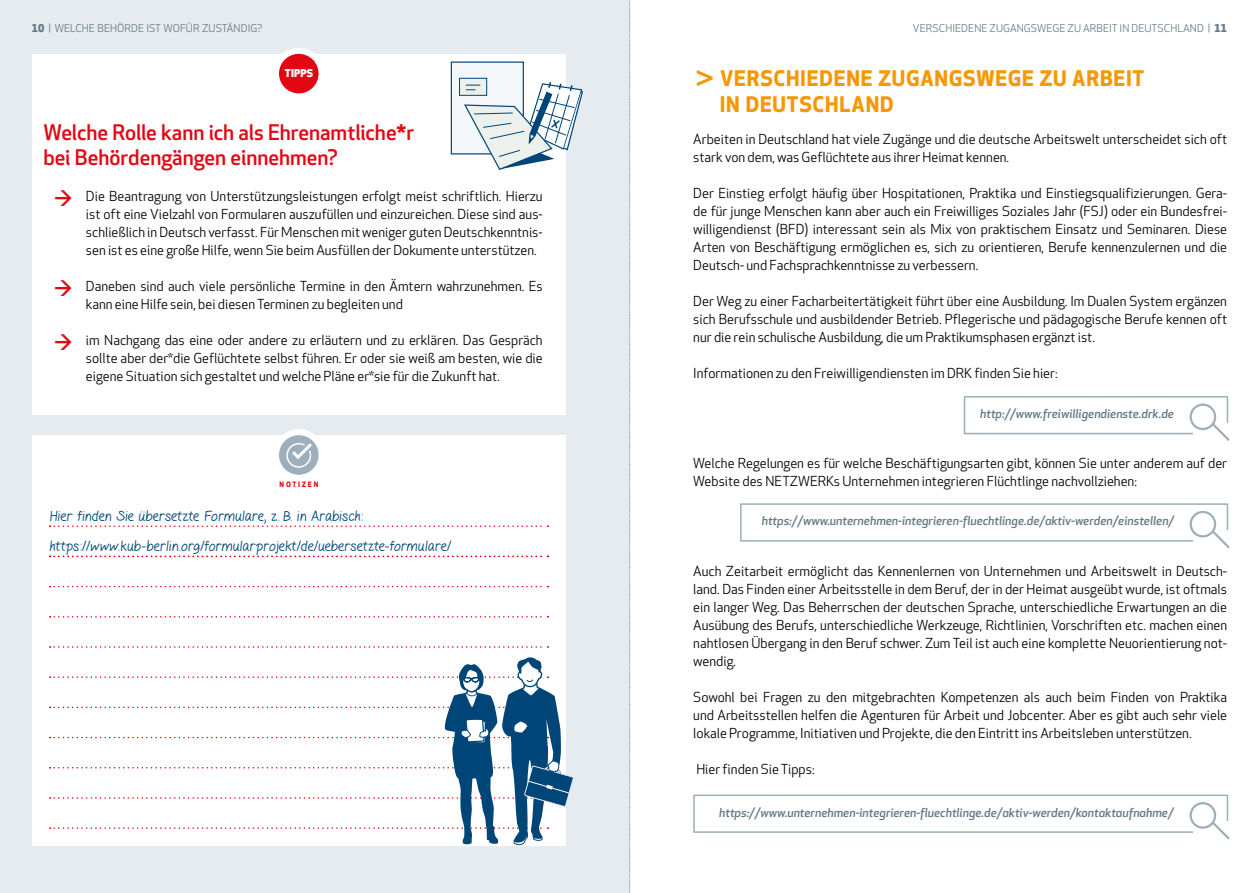
<style>
.page{position:relative;width:1259px;height:893px;background:#fff}
.page>*{position:absolute;margin:0;border:0;box-sizing:border-box;transform-origin:0 0}
.t1{font:500 21px/25.2px "Apex New";color:#e30613}
.t2{font:700 21px/25.5px "Apex New";letter-spacing:.035em;color:#f49807}
.t3{font:300 15px/30px "Gel Pen";letter-spacing:.025em;color:#004577}
.t4{font:13.5px/18px "Apex New";color:#000;text-align:justify}
.t5{font:italic 500 12px "Apex New";color:#647a84}
.t6{font:10.5px "Apex New";letter-spacing:.01em;color:#647a84}
.t7{font:800 10.5px "Apex New";letter-spacing:.01em;color:#fff}
.t8{font:700 7.2px "Apex New";letter-spacing:.23em;color:#e30613}
.s1{font-weight:800}
</style>
<div class="page">
<div style="left:0;top:0;width:629px;height:893px;background:#e6ebef"></div>
<div style="left:32px;top:435px;width:534px;height:411px;background:#fff"></div>
<div style="left:32px;top:54px;width:534px;height:360px;background:#fff"></div>
<svg style="left:50px;top:586px;width:498px;height:1px"></svg>
<svg style="left:50px;top:616px;width:498px;height:1px"></svg>
<svg style="left:50px;top:646px;width:498px;height:2px"></svg>
<svg style="left:50px;top:525px;width:498px;height:2px"></svg>
<svg style="left:50px;top:556px;width:498px;height:1px"></svg>
<div style="left:276px;top:51px;width:45px;height:45px;background:#e30613;border-radius:50%"></div>
<div style="left:273px;top:48px;width:51px;height:51px;border:6px solid #fff;border-radius:50%"></div>
<svg style="left:50px;top:657px;width:524px;height:189px"></svg>
<div style="left:451px;top:62px;width:73px;height:92px;background:#f4f7fa;border:1px solid #004577"></div>
<div style="left:459px;top:78px;width:28px;height:18px;background:#edf1ed;border:1px solid #004577"></div>
<svg style="left:463px;top:81px;width:120px;height:89px"></svg>
<svg style="left:276px;top:432px;width:45px;height:46px"></svg>
<div style="left:273px;top:429px;width:51px;height:52px;border:6px solid #fff;border-radius:50%"></div>
<svg style="left:286px;top:440px;width:29px;height:28px"></svg>
<div style="left:693px;top:795px;width:535px;height:38px;border:2px solid #9eafbb"></div>
<div style="left:1193px;top:821px;width:41px;height:23px;background:#fff"></div>
<div style="left:1189px;top:802px;width:27px;height:27px;border:2px solid #9eafbb;border-radius:50%"></div>
<svg style="left:1210px;top:820px;width:20px;height:20px"></svg>
<div style="left:963px;top:396px;width:265px;height:38px;border:2px solid #9eafbb"></div>
<div style="left:1193px;top:423px;width:41px;height:23px;background:#fff"></div>
<div style="left:1189px;top:404px;width:27px;height:26px;border:2px solid #9eafbb;border-radius:50%"></div>
<svg style="left:1210px;top:422px;width:20px;height:19px"></svg>
<div style="left:740px;top:503px;width:488px;height:39px;border:2px solid #9eafbb"></div>
<div style="left:1193px;top:530px;width:41px;height:23px;background:#fff"></div>
<div style="left:1189px;top:511px;width:27px;height:26px;border:2px solid #9eafbb;border-radius:50%"></div>
<svg style="left:1210px;top:529px;width:20px;height:19px"></svg>
<svg style="left:629px;top:0;width:1px;height:893px"></svg>
<p class="t6" style="left:32px;top:23px;width:232px"><span class="s1">10</span> | WELCHE BEHÖRDE IST WOFÜR ZUSTÄNDIG?</p>
<p class="t6" style="left:913px;top:23px;width:316px">VERSCHIEDENE ZUGANGSWEGE ZU ARBEIT IN DEUTSCHLAND | <span class="s1">11</span></p>
<h1 class="t2" style="left:720px;top:66px;width:426px;text-indent:-24px">&gt; VERSCHIEDENE ZUGANGSWEGE ZU ARBEIT<br>IN DEUTSCHLAND</h1>
<p class="t4" style="left:693px;top:131px;width:535px">Arbeiten in Deutschland hat viele Zugänge und die deutsche Arbeitswelt unterscheidet sich oft stark von dem, was Geflüchtete aus ihrer Heimat kennen.</p>
<p class="t4" style="left:693px;top:185px;width:535px">Der Einstieg erfolgt häufig über Hospitationen, Praktika und Einstiegsqualifizierungen. Gera&shy;de für junge Menschen kann aber auch ein Freiwilliges Soziales Jahr (FSJ) oder ein Bundesfrei&shy;willigendienst (BFD) interessant sein als Mix von praktischem Einsatz und Seminaren. Diese Arten von Beschäftigung ermöglichen es, sich zu orientieren, Berufe kennenzulernen und die Deutsch- und Fachsprachkenntnisse zu verbessern.</p>
<p class="t4" style="left:693px;top:293px;width:535px">Der Weg zu einer Facharbeitertätigkeit führt über eine Ausbildung. Im Dualen System ergänzen sich Berufsschule und ausbildender Betrieb. Pflegerische und pädagogische Berufe kennen oft nur die rein schulische Ausbildung, die um Praktikumsphasen ergänzt ist.</p>
<p class="t7" style="left:285px;top:67px;width:30px">TIPPS</p>
<h1 class="t1" style="left:43px;top:121px;width:372px">Welche Rolle kann ich als Ehrenamtliche*r bei Behördengängen einnehmen?</h1>
<p class="t4" style="left:86px;top:188px;width:458px">Die Beantragung von Unterstützungsleistungen erfolgt meist schriftlich. Hierzu ist oft eine Vielzahl von Formularen auszufüllen und einzureichen. Diese sind aus&shy;schließlich in Deutsch verfasst. Für Menschen mit weniger guten Deutschkenntnis&shy;sen ist es eine große Hilfe, wenn Sie beim Ausfüllen der Dokumente unterstützen.</p>
<p class="t4" style="left:86px;top:278px;width:458px">Daneben sind auch viele persönliche Termine in den Ämtern wahrzunehmen. Es kann eine Hilfe sein, bei diesen Terminen zu begleiten und</p>
<p class="t4" style="left:86px;top:332px;width:458px">im Nachgang das eine oder andere zu erläutern und zu erklären. Das Gespräch sollte aber der*die Geflüchtete selbst führen. Er oder sie weiß am besten, wie die eigene Situation sich gestaltet und welche Pläne er*sie für die Zukunft hat.</p>
<h1 class="t1" style="left:55px;top:186px;width:19px">→</h1>
<h1 class="t1" style="left:55px;top:277px;width:19px">→</h1>
<h1 class="t1" style="left:55px;top:330px;width:19px">→</h1>
<p class="t4" style="left:693px;top:365px;width:366px">Informationen zu den Freiwilligendiensten im DRK finden Sie hier:</p>
<p class="t8" style="left:280px;top:480px;width:40px">NOTIZEN</p>
<p class="t3" style="left:49px;top:503px;width:403px">Hier finden Sie ubersetzte Formulare, z. B. in Arabisch: https://www.kub-berlin.org/formularprojekt/de/uebersetzte-formulare/</p>
<p class="t5" style="left:980px;top:407px;width:195px">http://www.freiwilligendienste.drk.de</p>
<p class="t4" style="left:693px;top:455px;width:535px">Welche Regelungen es für welche Beschäftigungsarten gibt, können Sie unter anderem auf der<br>Website des NETZWERKs Unternehmen integrieren Flüchtlinge nachvollziehen:</p>
<p class="t5" style="left:762px;top:514px;width:414px">https://www.unternehmen-integrieren-fluechtlinge.de/aktiv-werden/einstellen/</p>
<p class="t4" style="left:693px;top:563px;width:535px">Auch Zeitarbeit ermöglicht das Kennenlernen von Unternehmen und Arbeitswelt in Deutsch&shy;land. Das Finden einer Arbeitsstelle in dem Beruf, der in der Heimat ausgeübt wurde, ist oftmals ein langer Weg. Das Beherrschen der deutschen Sprache, unterschiedliche Erwartungen an die Ausübung des Berufs, unterschiedliche Werkzeuge, Richtlinien, Vorschriften etc. machen einen nahtlosen Übergang in den Beruf schwer. Zum Teil ist auch eine komplette Neuorientierung not&shy;wendig.</p>
<p class="t4" style="left:693px;top:689px;width:535px">Sowohl bei Fragen zu den mitgebrachten Kompetenzen als auch beim Finden von Praktika und Arbeitsstellen helfen die Agenturen für Arbeit und Jobcenter. Aber es gibt auch sehr viele lokale Programme, Initiativen und Projekte, die den Eintritt ins Arbeitsleben unterstützen.</p>
<p class="t4" style="left:696px;top:761px;width:120px">Hier finden Sie Tipps:</p>
<p class="t5" style="left:719px;top:805px;width:456px">https://www.unternehmen-integrieren-fluechtlinge.de/aktiv-werden/kontaktaufnahme/</p>
</div>
